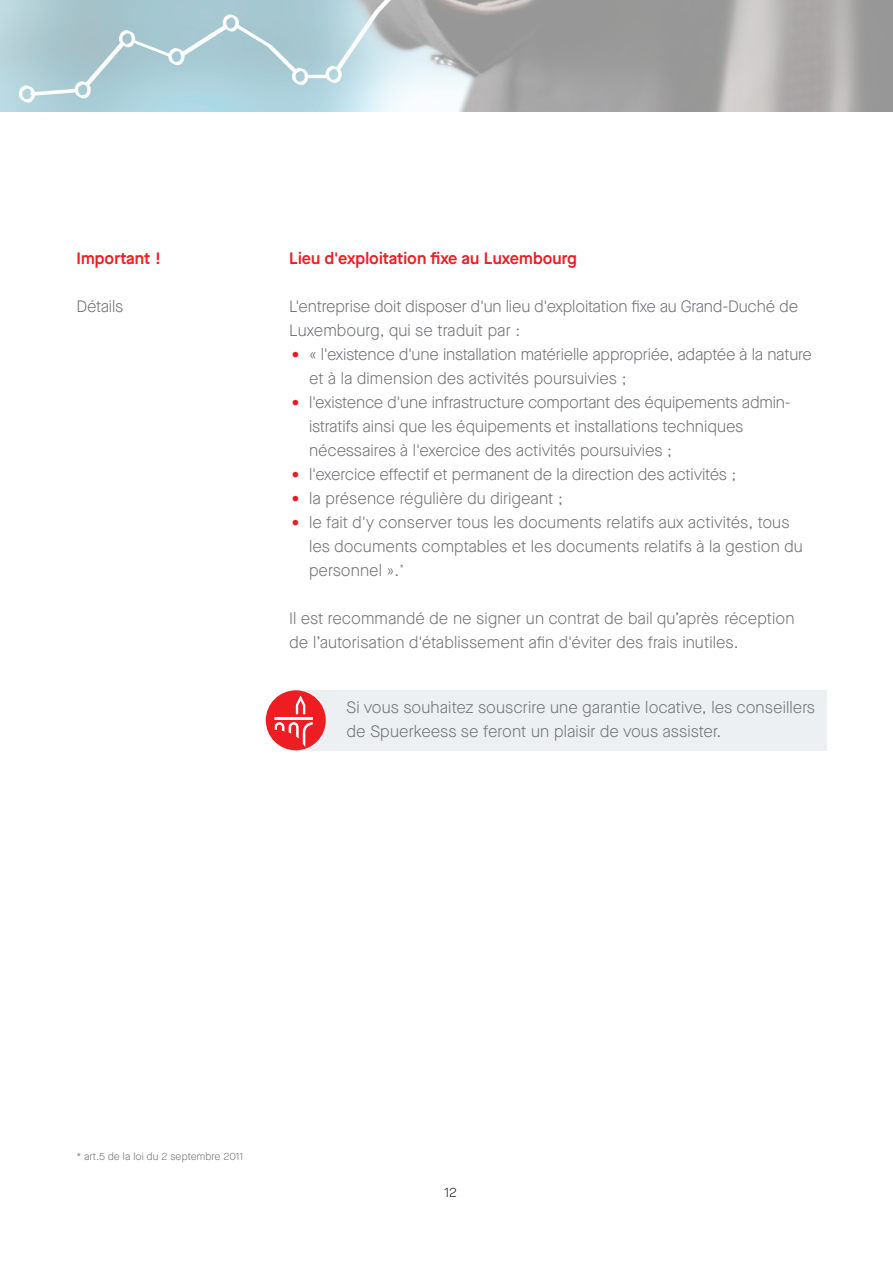
<style>
.page{position:relative;width:893px;height:1263px;background:#fff}
.page>*{position:absolute;margin:0;border:0;box-sizing:border-box;transform-origin:0 0}
.t1{font:300 16.5px/24px "Maison Neue";color:#717275}
.t2{font:600 16.5px "Maison Neue";letter-spacing:.005em;color:#ee1d23}
.t3{font:300 13.5px "Maison Neue";color:#231f20}
.t4{font:300 10.5px "Maison Neue";letter-spacing:.005em;color:#717275}
.s1{font-size:37.5px;color:#ee1d23}
</style>
<div class="page">
<div style="left:296px;top:690px;width:531px;height:60px;background:#edf0f2"></div>
<div style="left:266px;top:690px;width:60px;height:60px;background:#ee1d23;border-radius:50%"></div>
<svg style="left:296px;top:695px;width:9px;height:19px"></svg>
<hr style="left:274px;top:717px;width:39px;height:3px;background:#fff">
<svg style="left:274px;top:722px;width:39px;height:25px"></svg>
<svg style="left:0;top:0;width:893px;height:112px;background:#aebbbf"></svg>
<p class="t2" style="left:77px;top:247px;width:86px">Important !</p>
<p class="t2" style="left:289px;top:247px;width:289px">Lieu d'exploitation fixe au Luxembourg</p>
<p class="t1" style="left:77px;top:295px;width:48px">Détails</p>
<p class="t1" style="left:289px;top:295px;width:511px">L'entreprise doit disposer d'un lieu d'exploitation fixe au Grand-Duché de<br>Luxembourg, qui se traduit par :</p>
<p class="t1" style="left:309px;top:343px;width:504px;text-indent:-20px"><span class="s1">•</span> « l'existence d'une installation matérielle appropriée, adaptée à la nature et à la dimension des activités poursuivies ;</p>
<p class="t1" style="left:309px;top:391px;width:483px;text-indent:-20px"><span class="s1">•</span> l'existence d'une infrastructure comportant des équipements admin&shy;istratifs ainsi que les équipements et installations techniques nécessaires à l'exercice des activités poursuivies ;</p>
<p class="t1" style="left:289px;top:463px;width:449px"><span class="s1">•</span> l'exercice effectif et permanent de la direction des activités ;</p>
<p class="t1" style="left:289px;top:487px;width:275px"><span class="s1">•</span> la présence régulière du dirigeant ;</p>
<p class="t1" style="left:309px;top:511px;width:495px;text-indent:-20px"><span class="s1">•</span> le fait d'y conserver tous les documents relatifs aux activités, tous les documents comptables et les documents relatifs à la gestion du personnel ».<sup>*</sup></p>
<p class="t1" style="left:289px;top:607px;width:507px">Il est recommandé de ne signer un contrat de bail qu’après réception de l’autorisation d'établissement afin d'éviter des frais inutiles.</p>
<p class="t1" style="left:347px;top:696px;width:470px">Si vous souhaitez souscrire une garantie locative, les conseillers de Spuerkeess se feront un plaisir de vous assister.</p>
<p class="t4" style="left:77px;top:1149px;width:168px">* art.5 de la loi du 2 septembre 2011</p>
<p class="t3" style="left:445px;top:1183px;width:14px">12</p>
</div>
